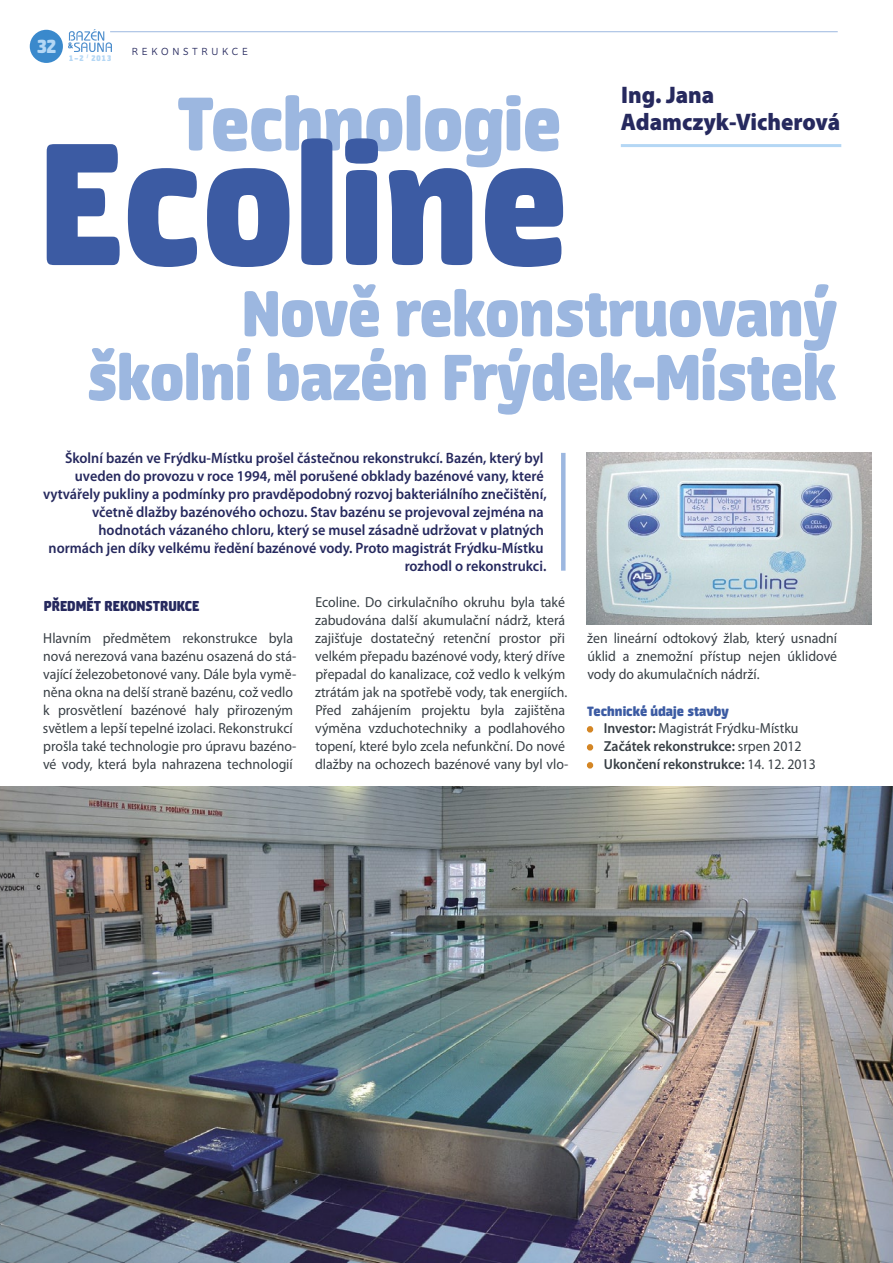
<style>
.page{position:relative;width:893px;height:1263px;background:#fff}
.page>*{position:absolute;margin:0;border:0;box-sizing:border-box;transform-origin:0 0}
.Titul_light{font:900 192px "Neuron";color:#3c5ba3;scale:.95 1}
.Titul_tučný{font:900 84px "Neuron";letter-spacing:-.01em;color:#9cb7e0;scale:.95 1}
.Titul_tučný-2{font:900 72px "Neuron";letter-spacing:-.01em;color:#9cb7e0;scale:.95 1}
.Autor_M1{font:900 24px/27px "Myriad Pro";color:#26295e;scale:.95 1}
.t1{font:900 21px "Neuron";color:#b4d7f5}
.Mezinadpis_modrá{font:900 15.9px "Neuron";color:#26295e}
.Perex_modrý{font:600 15px/18px "Myriad Pro";color:#26295e;text-align:right;scale:.95 1}
.Mezinadpis_malý_modrá{font:900 14.85px "Neuron";color:#3c5ba3}
.Text_první{font:14.55px/18px "Myriad Pro";color:#383f45;scale:.95 1}
.Pořad_bodka{font:600 14.55px "Myriad Pro";color:#383f45;scale:.95 1}
.Pořad_bodka-2{font:14.55px "Myriad Pro";color:#383f45;scale:.95 1}
.t2{font:300 10.5px "Sonus";letter-spacing:.36em;color:#26295e}
.t3{font:900 9px "Neuron";color:#b4d7f5}
.s1{font-weight:600;color:#d48625}
.s2{font-weight:600}
.s3{color:#d48625}
.s4{font-weight:400}
</style>
<div class="page">
<div style="left:30px;top:30px;width:33px;height:33px;background:#3a89cc;border-radius:50%"></div>
<img style="left:69px;top:29px;width:42px;height:23px">
<hr style="left:110px;top:31px;width:728px;height:1px;background:#fff">
<svg style="left:587px;top:726px;width:6px;height:6px"></svg>
<svg style="left:587px;top:744px;width:6px;height:6px"></svg>
<svg style="left:587px;top:762px;width:6px;height:6px"></svg>
<hr style="left:621px;top:144px;width:220px;height:3px;background:#b4d7f5">
<img style="left:0;top:787px;width:893px;height:476px">
<div style="left:561px;top:453px;width:5px;height:118px;background:#9cb7e0"></div>
<img style="left:587px;top:453px;width:285px;height:171px">
<p class="t1" style="left:37px;top:33px;width:21px">32</p>
<p class="t3" style="left:69px;top:53px;width:43px">1–2 <sup>/</sup> 2013</p>
<p class="t2" style="left:132px;top:45px;width:118px">REKONSTRUKCE</p>
<p class="Autor_M1" style="left:621px;top:82px;width:233px">Ing. Jana<br>Adamczyk-Vicherová</p>
<p class="Titul_tučný" style="left:177px;top:73px;width:406px">Technologie</p>
<p class="Titul_light" style="left:39px;top:88px;width:558px">Ecoline</p>
<p class="Titul_tučný-2" style="left:242px;top:270px;width:628px">Nově rekonstruovaný</p>
<p class="Titul_tučný-2" style="left:87px;top:334px;width:791px">školní bazén Frýdek-Místek</p>
<p class="Perex_modrý" style="left:43px;top:449px;width:532px">Školní bazén ve Frýdku-Místku prošel částečnou rekonstrukcí. Bazén, který byl uveden do provozu v roce 1994, měl porušené obklady bazénové vany, které vytvářely pukliny a podmínky pro pravděpodobný rozvoj bakteriálního znečištění, včetně dlažby bazénového ochozu. Stav bazénu se projevoval zejména na hodnotách vázaného chloru, který se musel zásadně udržovat v platných normách jen díky velkému ředění bazénové vody. Proto magistrát Frýdku-Místku rozhodl o rekonstrukci.</p>
<p class="Mezinadpis_modrá" style="left:44px;top:596px;width:157px">PŘEDMĚT REKONSTRUKCE</p>
<p class="Text_první" style="left:43px;top:629px;width:268px">Hlavním předmětem rekonstrukce byla nová nerezová vana bazénu osazená do stá&shy;vající železobetonové vany. Dále byla vymě&shy;něna okna na delší straně bazénu, což vedlo k prosvětlení bazénové haly přirozeným světlem a lepší tepelné izolaci. Rekonstrukcí prošla také technologie pro úpravu bazéno&shy;vé vody, která byla nahrazena technologií</p>
<p class="Text_první" style="left:315px;top:593px;width:268px">Ecoline. Do cirkulačního okruhu byla také zabudována další akumulační nádrž, která zajišťuje dostatečný retenční prostor při velkém přepadu bazénové vody, který dříve přepadal do kanalizace, což vedlo k velkým ztrátám jak na spotřebě vody, tak energiích.<br>Před zahájením projektu byla zajištěna výměna vzduchotechniky a podlahového topení, které bylo zcela nefunkční. Do nové dlažby na ochozech bazénové vany byl vlo-</p>
<p class="Text_první" style="left:587px;top:629px;width:265px;text-align:justify">žen lineární odtokový žlab, který usnadní úklid a znemožní přístup nejen úklidové vody do akumulačních nádrží.</p>
<p class="Mezinadpis_malý_modrá" style="left:587px;top:702px;width:143px">Technické údaje stavby</p>
<p class="Pořad_bodka-2" style="left:588px;top:720px;width:223px"><span class="s1">•</span> <span class="s2">Investor:</span> Magistrát Frýdku-Místku</p>
<p class="Pořad_bodka" style="left:588px;top:738px;width:227px"><span class="s3">•</span> Začátek rekonstrukce: <span class="s4">srpen 2012</span></p>
<p class="Pořad_bodka" style="left:588px;top:756px;width:241px"><span class="s3">•</span> Ukončení rekonstrukce: <span class="s4">14. 12. 2013</span></p>
</div>
